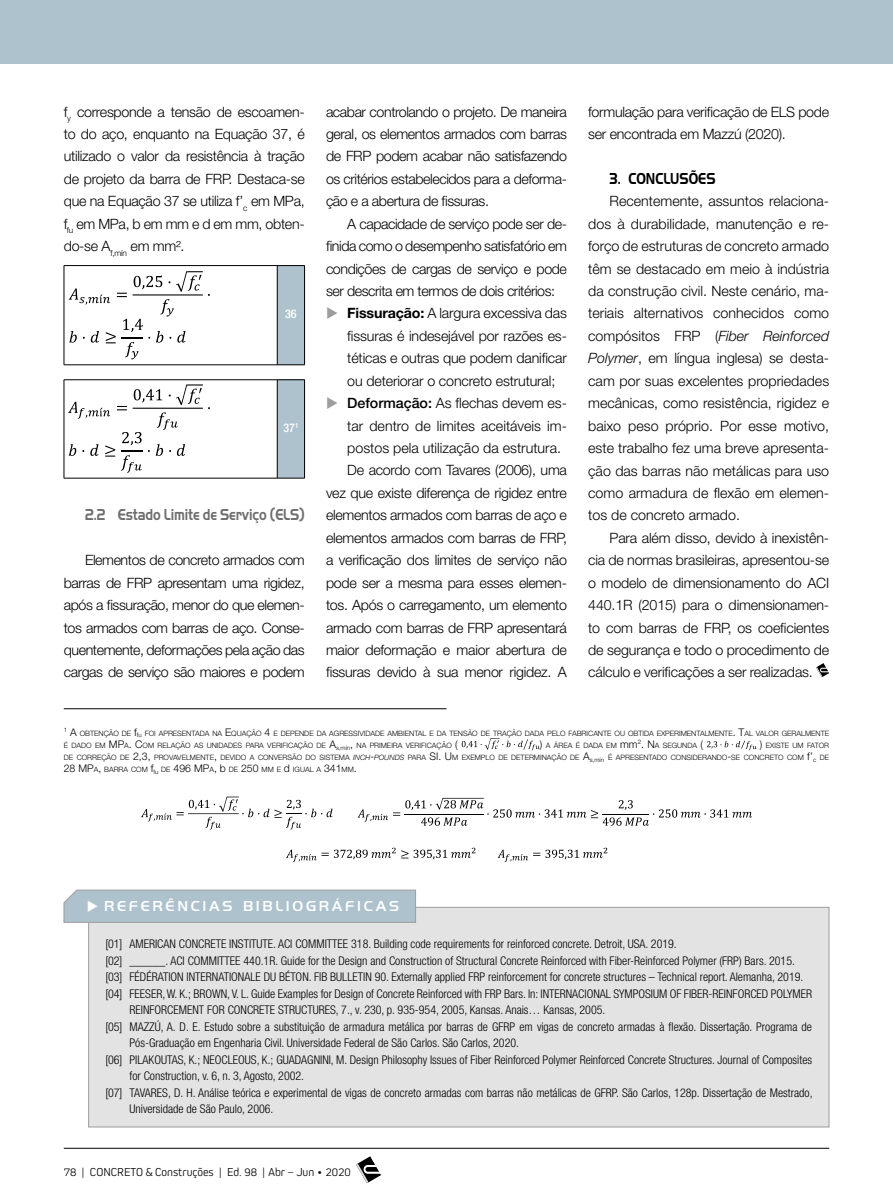
<style>
.page{position:relative;width:893px;height:1191px;background:#fff}
.page>*{position:absolute;margin:0;border:0;box-sizing:border-box;transform-origin:0 0}
.t1{font:700 16.5px "Handel Got D";letter-spacing:-.01em;color:#706f6f;scale:.8 1}
.t2{font:700 16.5px "Handel Got D";color:#000;scale:.8 1}
.t3{font:500 15px "Handel Got D";letter-spacing:.18em;color:#fff}
.t4{font:300 14.25px/22.5px "Helvetica Neue LT Std";letter-spacing:-.02em;color:#000;text-align:justify}
.t5{font:300 14.25px "Helvetica Neue LT Std";color:#000}
.t6{font:300 condensed 12px "Helvetica Neue LT Std";color:#000}
.t7{font:300 12px "Kiro";color:#000}
.t8{font:500 condensed 12px "Helvetica Neue LT Std";color:#fff}
.t9{font:300 7.35px/12px "Helvetica Neue LT Std";color:#000}
.s1{color:#9d9d9c}
.s2{font-weight:700}
.s3{font-weight:500}
.s4{font-style:italic}
.s5{font-size:10.5px}
.s6{font-style:italic;font-size:10.5px}
</style>
<div class="page">
<svg style="left:356px;top:1156px;width:25px;height:27px"></svg>
<hr style="left:64px;top:1148px;width:765px;height:1px;background:#000">
<div style="left:277px;top:265px;width:28px;height:100px;background:#aec2ce"></div>
<hr style="left:64px;top:265px;width:213px;height:1px;background:#000">
<hr style="left:64px;top:266px;width:1px;height:98px;background:#000">
<hr style="left:64px;top:364px;width:213px;height:1px;background:#000">
<svg style="left:277px;top:265px;width:28px;height:1px"></svg>
<hr style="left:277px;top:266px;width:1px;height:98px;background:#000">
<hr style="left:304px;top:266px;width:1px;height:98px;background:#000">
<svg style="left:277px;top:364px;width:28px;height:1px"></svg>
<svg style="left:69px;top:271px;width:141px;height:88px"></svg>
<div style="left:277px;top:380px;width:28px;height:98px;background:#aec2ce"></div>
<hr style="left:64px;top:379px;width:213px;height:1px;background:#000">
<hr style="left:64px;top:380px;width:1px;height:98px;background:#000">
<hr style="left:64px;top:478px;width:213px;height:1px;background:#000">
<svg style="left:277px;top:379px;width:28px;height:1px"></svg>
<hr style="left:277px;top:380px;width:1px;height:98px;background:#000">
<hr style="left:304px;top:380px;width:1px;height:98px;background:#000">
<svg style="left:277px;top:478px;width:28px;height:1px"></svg>
<svg style="left:68px;top:384px;width:142px;height:89px"></svg>
<svg style="left:816px;top:663px;width:13px;height:14px"></svg>
<svg style="left:462px;top:738px;width:78px;height:12px"></svg>
<svg style="left:707px;top:740px;width:49px;height:10px"></svg>
<hr style="left:64px;top:708px;width:382px;height:1px;background:#000">
<div style="left:88px;top:907px;width:741px;height:220px;background:#e3e3e3;border:1px solid #9d9d9c"></div>
<svg style="left:64px;top:889px;width:352px;height:33px;background:#afc2cd"></svg>
<svg style="left:141px;top:796px;width:192px;height:33px"></svg>
<svg style="left:357px;top:798px;width:395px;height:27px"></svg>
<svg style="left:286px;top:847px;width:122px;height:15px"></svg>
<svg style="left:414px;top:847px;width:61px;height:12px"></svg>
<svg style="left:498px;top:847px;width:109px;height:15px"></svg>
<div style="left:0;top:0;width:893px;height:64px;background:#aec2ce"></div>
<p class="t4" style="left:64px;top:100px;width:242px">f<sub>y</sub> corresponde a tensão de escoamen&shy;to do aço, enquanto na Equação 37, é utilizado o valor da resistência à tração de projeto da barra de FRP. Destaca-se que na Equação 37 se utiliza f’<sub>c</sub> em MPa, f<sub>fu</sub> em MPa, b em mm e d em mm, obten&shy;do-se A<sub>f,mín</sub> em mm².</p>
<p class="t8" style="left:285px;top:306px;width:13px">36</p>
<p class="t8" style="left:283px;top:420px;width:16px">37<sup>1</sup></p>
<p class="t1" style="left:85px;top:505px;width:276px">2.2 Estado Limite de Serviço (ELS)</p>
<p class="t4" style="left:64px;top:548px;width:242px;text-indent:21px">Elementos de concreto armados com barras de FRP apresentam uma rigidez, após a fissuração, menor do que elemen&shy;tos armados com barras de aço. Conse&shy;quentemente, deformações pela ação das cargas de serviço são maiores e podem</p>
<p class="t4" style="left:326px;top:100px;width:242px">acabar controlando o projeto. De maneira geral, os elementos armados com barras de FRP podem acabar não satisfazendo os critérios estabelecidos para a deforma&shy;ção e a abertura de fissuras.</p>
<p class="t4" style="left:326px;top:212px;width:242px;text-indent:21px">A capacidade de serviço pode ser de&shy;finida como o desempenho satisfatório em condições de cargas de serviço e pode ser descrita em termos de dois critérios:</p>
<p class="t4" style="left:347px;top:302px;width:221px;text-indent:-21px"><span class="s1">◆</span> <span class="s2">Fissuração:</span> A largura excessiva das fissuras é indesejável por razões es&shy;téticas e outras que podem danificar ou deteriorar o concreto estrutural;</p>
<p class="t5" style="left:326px;top:394px;width:242px"><span class="s1">◆</span> <span class="s3">Deformação:</span> As flechas devem es-</p>
<p class="t5" style="left:347px;top:417px;width:221px">tar dentro de limites aceitáveis im-</p>
<p class="t5" style="left:347px;top:439px;width:215px">postos pela utilização da estrutura.</p>
<p class="t4" style="left:347px;top:459px;width:221px">De acordo com Tavares (2006), uma</p>
<p class="t4" style="left:326px;top:481px;width:242px">vez que existe diferença de rigidez entre</p>
<p class="t4" style="left:326px;top:504px;width:242px">elementos armados com barras de aço e</p>
<p class="t4" style="left:326px;top:526px;width:242px">elementos armados com barras de FRP,</p>
<p class="t4" style="left:326px;top:548px;width:242px">a verificação dos limites de serviço não</p>
<p class="t4" style="left:326px;top:571px;width:242px">pode ser a mesma para esses elemen-</p>
<p class="t4" style="left:326px;top:593px;width:242px">tos. Após o carregamento, um elemento</p>
<p class="t4" style="left:326px;top:616px;width:242px">armado com barras de FRP apresentará</p>
<p class="t4" style="left:326px;top:638px;width:242px">maior deformação e maior abertura de</p>
<p class="t4" style="left:326px;top:661px;width:242px">fissuras devido à sua menor rigidez. A</p>
<p class="t4" style="left:588px;top:100px;width:242px">formulação para verificação de ELS pode ser encontrada em Mazzú (2020).</p>
<p class="t2" style="left:609px;top:169px;width:134px">3. CONCLUSÕES</p>
<p class="t4" style="left:588px;top:190px;width:242px;text-indent:21px">Recentemente, assuntos relaciona&shy;dos à durabilidade, manutenção e re&shy;forço de estruturas de concreto armado têm se destacado em meio à indústria da construção civil. Neste cenário, ma&shy;teriais alternativos conhecidos como compósitos FRP (<span class="s4">Fiber Reinforced Polymer</span>, em língua inglesa) se desta&shy;cam por suas excelentes propriedades mecânicas, como resistência, rigidez e baixo peso próprio. Por esse motivo, este trabalho fez uma breve apresenta&shy;ção das barras não metálicas para uso como armadura de flexão em elemen&shy;tos de concreto armado.</p>
<p class="t4" style="left:588px;top:526px;width:242px;text-indent:21px">Para além disso, devido à inexistên&shy;cia de normas brasileiras, apresentou-se o modelo de dimensionamento do ACI 440.1R (2015) para o dimensionamen&shy;to com barras de FRP, os coeficientes de segurança e todo o procedimento de cálculo e verificações a ser realizadas.</p>
<p class="t9" style="left:64px;top:726px;width:767px"><sup>1</sup> <span class="s5">A</span> OBTENÇÃO DE <span class="s5">f</span><sub>fu</sub> FOI APRESENTADA NA <span class="s5">E</span>QUAÇÃO <span class="s5">4</span> E DEPENDE DA AGRESSIVIDADE AMBIENTAL E DA TENSÃO DE TRAÇÃO DADA PELO FABRICANTE OU OBTIDA EXPERIMENTALMENTE<span class="s5">. T</span>AL VALOR GERALMENTE<br>É DADO EM <span class="s5">MP</span>A<span class="s5">. C</span>OM RELAÇÃO AS UNIDADES PARA VERIFICAÇÃO DE <span class="s5">A</span><sub>s,mín</sub><span class="s5">,</span> NA PRIMEIRA VERIFICAÇÃO <span class="s5">(</span></p>
<p class="t9" style="left:540px;top:738px;width:165px"><span class="s5">)</span> A ÁREA É DADA EM <span class="s5">mm</span><sup>2</sup><span class="s5">. N</span>A SEGUNDA <span class="s5">(</span></p>
<p class="t9" style="left:64px;top:738px;width:767px;text-align:justify;text-indent:696px"><span class="s5">)</span> EXISTE UM FATOR DE CORREÇÃO DE <span class="s5">2,3,</span> PROVAVELMENTE<span class="s5">,</span> DEVIDO A CONVERSÃO DO SISTEMA <span class="s4">INCH</span><span class="s6">-</span><span class="s4">POUNDS</span> PARA <span class="s5">SI . U</span> M EXEMPLO DE DETERMINAÇÃO DE <span class="s5">A</span><sub>s,mín</sub> É APRESENTADO CONSIDERANDO<span class="s5">-</span>SE CONCRETO COM <span class="s5">f’</span><sub>c</sub> DE <span class="s5">28 MP</span>A<span class="s5">,</span> BARRA COM <span class="s5">f</span><sub>fu</sub> DE <span class="s5">496 MP</span>A<span class="s5">,</span> <span class="s5">b</span> DE <span class="s5">250</span> MM E <span class="s5">d</span> IGUAL A <span class="s5">341</span>MM<span class="s5">.</span></p>
<p class="t3" style="left:87px;top:897px;width:313px">◆ REFERÊNCIAS BIBLIOGRÁFICAS</p>
<p class="t6" style="left:106px;top:937px;width:573px">[01] AMERICAN CONCRETE INSTITUTE. ACI COMMITTEE 318. Building code requirements for reinforced concrete. Detroit, USA. 2019.</p>
<p class="t6" style="left:106px;top:953px;width:691px">[02] ______. ACI COMMITTEE 440.1R. Guide for the Design and Construction of Structural Concrete Reinforced with Fiber-Reinforced Polymer (FRP) Bars. 2015.</p>
<p class="t6" style="left:106px;top:970px;width:699px">[03] FÉDÉRATION INTERNATIONALE DU BÉTON. FIB BULLETIN 90. Externally applied FRP reinforcement for concrete structures – Technical report. Alemanha, 2019.</p>
<p class="t6" style="left:106px;top:986px;width:708px">[04] FEESER, W. K.; BROWN, V. L. Guide Examples for Design of Concrete Reinforced with FRP Bars. In: INTERNACIONAL SYMPOSIUM OF FIBER-REINFORCED POLYMER</p>
<p class="t6" style="left:130px;top:1003px;width:477px">REINFORCEMENT FOR CONCRETE STRUCTURES, 7., v. 230, p. 935-954, 2005, Kansas. Anais… Kansas, 2005.</p>
<p class="t6" style="left:106px;top:1019px;width:708px">[05] MAZZÚ, A. D. E. Estudo sobre a substituição de armadura metálica por barras de GFRP em vigas de concreto armadas à flexão. Dissertação. Programa de</p>
<p class="t6" style="left:130px;top:1036px;width:391px">Pós-Graduação em Engenharia Civil. Universidade Federal de São Carlos. São Carlos, 2020.</p>
<p class="t6" style="left:106px;top:1052px;width:708px">[06] PILAKOUTAS, K.; NEOCLEOUS, K.; GUADAGNINI, M. Design Philosophy Issues of Fiber Reinforced Polymer Reinforced Concrete Structures. Journal of Composites</p>
<p class="t6" style="left:130px;top:1069px;width:176px">for Construction, v. 6, n. 3, Agosto, 2002.</p>
<p class="t6" style="left:106px;top:1085px;width:709px">[07] TAVARES, D. H. Análise teórica e experimental de vigas de concreto armadas com barras não metálicas de GFRP. São Carlos, 128p. Dissertação de Mestrado,</p>
<p class="t6" style="left:130px;top:1102px;width:145px">Universidade de São Paulo, 2006.</p>
<p class="t7" style="left:64px;top:1164px;width:289px">78 | CONCRETO &amp; Construções | Ed. 98 | Abr – Jun • 2020</p>
</div>
